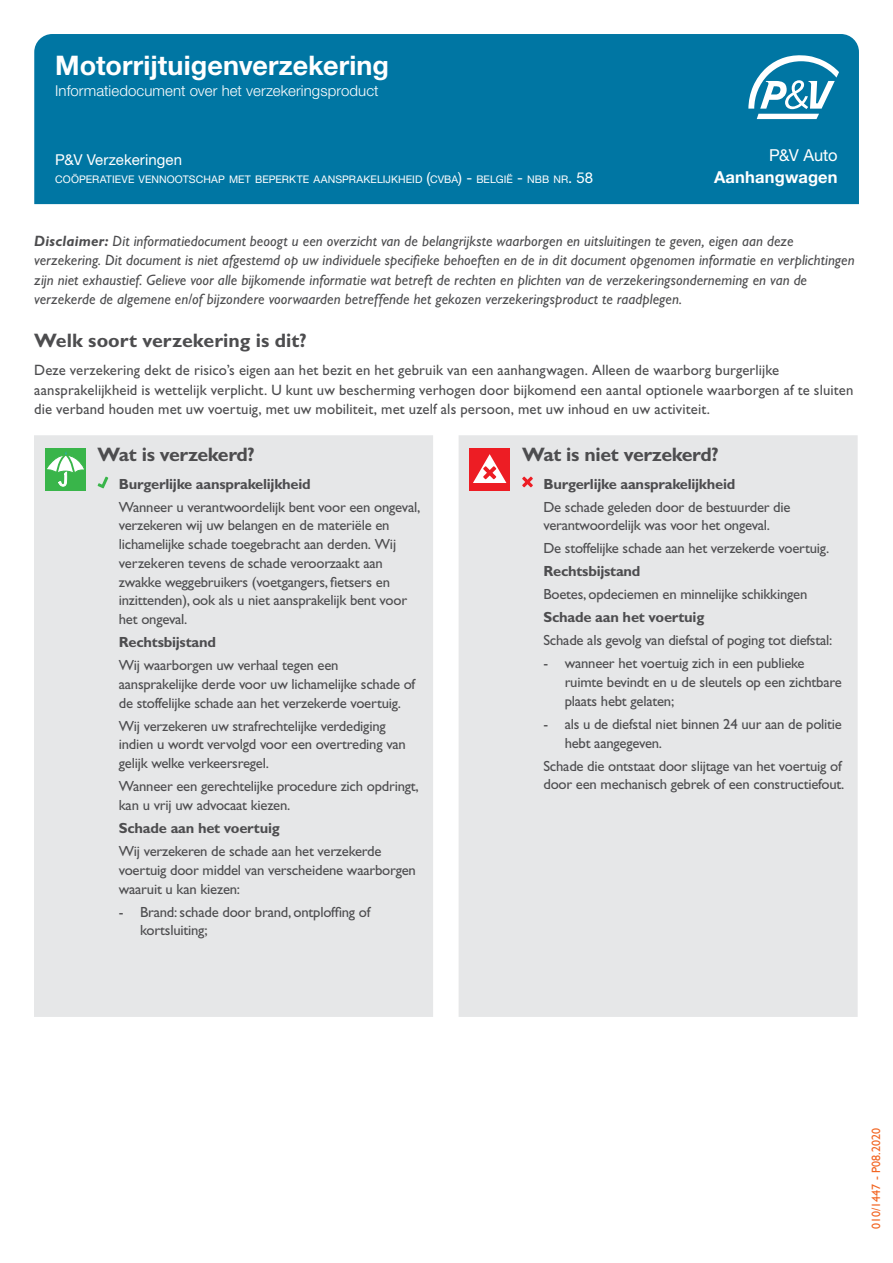
<style>
.page{position:relative;width:893px;height:1263px;background:#fff}
.page>*{position:absolute;margin:0;border:0;box-sizing:border-box;transform-origin:0 0}
.t1{font:700 27px "Helvetica Neue LT Std";letter-spacing:.005em;color:#fff}
.t2{font:700 19.5px "Gill Sans Std";letter-spacing:-.015em;color:#4d4d4f}
.t3{font:700 16.5px "Helvetica Neue LT Std";letter-spacing:.01em;color:#fff}
.t4{font:16.5px "Helvetica Neue LT Std";color:#fff}
.t5{font:italic 15px/19.5px "Gill Sans Std";letter-spacing:.005em;color:#4d4d4f}
.t6{font:15px/19.5px "Gill Sans Std";letter-spacing:.01em;color:#4d4d4f}
.t7{font:300 15px "Helvetica Neue LT Std";letter-spacing:.005em;color:#fff}
.t8{font:15px "Helvetica Neue LT Std";letter-spacing:.005em;color:#fff}
.t9{font:14.7px/18.8px "Gill Sans Std";letter-spacing:-.015em;color:#4d4d4f}
.t10{font:700 14.7px "Gill Sans Std";letter-spacing:-.015em;color:#4d4d4f}
.t11{font:12px "Gill Sans";color:#f26522}
.t12{font:10.5px "Helvetica Neue LT Std";letter-spacing:.005em;color:#fff}
.s1{font-size:15px}
.s2{font-weight:700}
</style>
<div class="page">
<div style="left:34px;top:34px;width:825px;height:170px;background:#0076a3"></div>
<svg style="left:748px;top:55px;width:91px;height:64px"></svg>
<div style="left:34px;top:435px;width:824px;height:582px;background:#e6e7e8"></div>
<div style="left:45px;top:448px;width:41px;height:43px;background:#39b54a"></div>
<svg style="left:47px;top:451px;width:37px;height:35px"></svg>
<svg style="left:98px;top:477px;width:10px;height:11px"></svg>
<div style="left:469px;top:448px;width:41px;height:43px;background:#ed1d24"></div>
<svg style="left:473px;top:454px;width:33px;height:29px"></svg>
<svg style="left:522px;top:477px;width:11px;height:10px"></svg>
<h1 class="t1" style="left:55px;top:48px;width:335px">Motorrijtuigenverzekering</h1>
<p class="t7" style="left:55px;top:81px;width:325px">Informatiedocument over het verzekeringsproduct</p>
<p class="t8" style="left:55px;top:151px;width:128px">P&amp;V Verzekeringen</p>
<p class="t12" style="left:55px;top:173px;width:539px">COÖPERATIEVE VENNOOTSCHAP MET BEPERKTE AANSPRAKELIJKHEID <span class="s1">(</span>CVBA<span class="s1">) -</span> BELGIË <span class="s1">-</span> NBB NR<span class="s1">. 58</span></p>
<p class="t4" style="left:769px;top:146px;width:70px">P&amp;V Auto</p>
<p class="t3" style="left:714px;top:167px;width:125px">Aanhangwagen</p>
<p class="t5" style="left:34px;top:231px;width:822px"><span class="s2">Disclaimer:</span> Dit informatiedocument beoogt u een overzicht van de belangrijkste waarborgen en uitsluitingen te geven, eigen aan deze verzekering. Dit document is niet afgestemd op uw individuele specifieke behoeften en de in dit document opgenomen informatie en verplichtingen zijn niet exhaustief. Gelieve voor alle bijkomende informatie wat betreft de rechten en plichten van de verzekeringsonderneming en van de verzekerde de algemene en/of bijzondere voorwaarden betreffende het gekozen verzekeringsproduct te raadplegen.</p>
<h2 class="t2" style="left:34px;top:329px;width:274px">Welk soort verzekering is dit?</h2>
<p class="t6" style="left:34px;top:360px;width:821px">Deze verzekering dekt de risico’s eigen aan het bezit en het gebruik van een aanhangwagen. Alleen de waarborg burgerlijke aansprakelijkheid is wettelijk verplicht. U kunt uw bescherming verhogen door bijkomend een aantal optionele waarborgen af te sluiten die verband houden met uw voertuig, met uw mobiliteit, met uzelf als persoon, met uw inhoud en uw activiteit.</p>
<h2 class="t2" style="left:98px;top:443px;width:159px">Wat is verzekerd?</h2>
<p class="t10" style="left:119px;top:475px;width:194px">Burgerlijke aansprakelijkheid</p>
<p class="t9" style="left:119px;top:497px;width:303px">Wanneer u verantwoordelijk bent voor een ongeval, verzekeren wij uw belangen en de materiële en lichamelijke schade toegebracht aan derden. Wij verzekeren tevens de schade veroorzaakt aan zwakke weggebruikers (voetgangers, fietsers en inzittenden), ook als u niet aansprakelijk bent voor het ongeval.</p>
<p class="t10" style="left:119px;top:633px;width:99px">Rechtsbijstand</p>
<p class="t9" style="left:119px;top:656px;width:298px">Wij waarborgen uw verhaal tegen een aansprakelijke derde voor uw lichamelijke schade of de stoffelijke schade aan het verzekerde voertuig.</p>
<p class="t9" style="left:119px;top:716px;width:289px">Wij verzekeren uw strafrechtelijke verdediging indien u wordt vervolgd voor een overtreding van gelijk welke verkeersregel.</p>
<p class="t9" style="left:119px;top:777px;width:301px">Wanneer een gerechtelijke procedure zich opdringt, kan u vrij uw advocaat kiezen.</p>
<p class="t10" style="left:119px;top:819px;width:162px">Schade aan het voertuig</p>
<p class="t9" style="left:119px;top:842px;width:299px">Wij verzekeren de schade aan het verzekerde voertuig door middel van verscheidene waarborgen waaruit u kan kiezen:</p>
<p class="t9" style="left:140px;top:902px;width:232px;text-indent:-21px">- Brand: schade door brand, ontploffing of kortsluiting;</p>
<h2 class="t2" style="left:522px;top:443px;width:198px">Wat is niet verzekerd?</h2>
<p class="t10" style="left:543px;top:475px;width:194px">Burgerlijke aansprakelijkheid</p>
<p class="t9" style="left:543px;top:497px;width:249px">De schade geleden door de bestuurder die verantwoordelijk was voor het ongeval.</p>
<p class="t9" style="left:543px;top:539px;width:287px">De stoffelijke schade aan het verzekerde voertuig.</p>
<p class="t10" style="left:543px;top:563px;width:99px">Rechtsbijstand</p>
<p class="t9" style="left:543px;top:585px;width:266px">Boetes, opdeciemen en minnelijke schikkingen</p>
<p class="t10" style="left:543px;top:609px;width:162px">Schade aan het voertuig</p>
<p class="t9" style="left:543px;top:631px;width:290px">Schade als gevolg van diefstal of poging tot diefstal:</p>
<p class="t9" style="left:565px;top:654px;width:279px;text-indent:-21px">- wanneer het voertuig zich in een publieke ruimte bevindt en u de sleutels op een zichtbare plaats hebt gelaten;</p>
<p class="t9" style="left:565px;top:715px;width:279px;text-indent:-21px">- als u de diefstal niet binnen 24 uur aan de politie hebt aangegeven.</p>
<p class="t9" style="left:543px;top:756px;width:302px">Schade die ontstaat door slijtage van het voertuig of door een mechanisch gebrek of een constructiefout.</p>
<p class="t11" style="left:869px;top:1229px;width:102px;rotate:-90deg">010/1447 - P08.2020</p>
</div>
